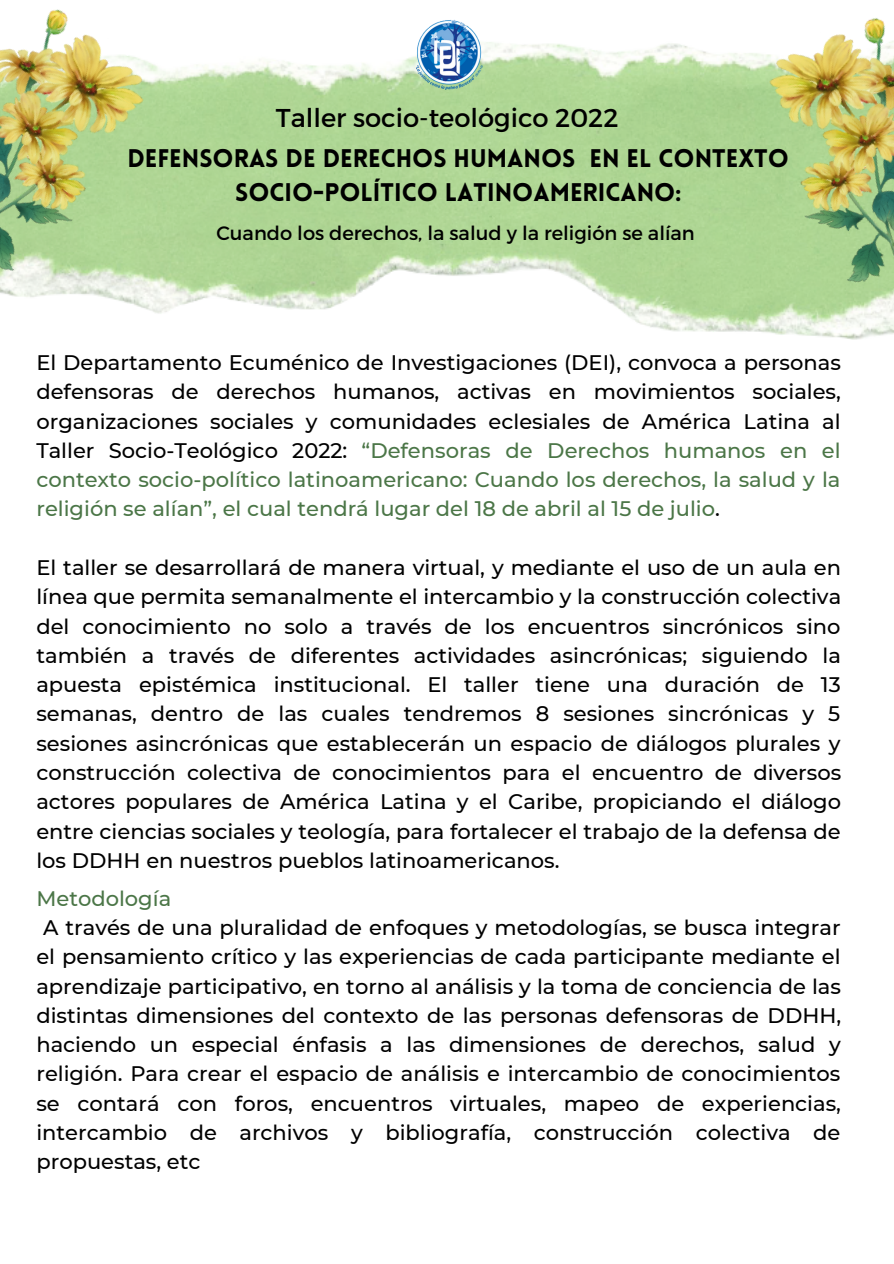
<style>
.page{position:relative;width:894px;height:1264px;background:#fff}
.page>*{position:absolute;margin:0;border:0;box-sizing:border-box;transform-origin:0 0}
.t1{font:25.8px "Montserrat";color:#000}
.t2{font:900 24.9px/33.8px "Lovelo";color:#000;text-align:center}
.t3{font:500 21px/29.2px "Montserrat";color:#000;text-align:justify}
.t4{font:500 21px "Montserrat";color:#4b7647}
.t5{font:19.35px "Montserrat";color:#000}
.s1{color:#4b7647}
</style>
<div class="page">
<img style="left:219px;top:19px;width:674px;height:320px">
<img style="left:0;top:9px;width:219px;height:305px">
<img style="left:416px;top:20px;width:66px;height:69px">
<img style="left:698px;top:18px;width:195px;height:299px">
<p class="t1" style="left:276px;top:101px;width:344px">Taller socio-teológico 2022</p>
<p class="t2" style="left:127px;top:144px;width:663px">DEFENSORAS DE DERECHOS HUMANOS EN EL CONTEXTO<br>SOCIO-POLÍTICO LATINOAMERICANO:</p>
<p class="t5" style="left:216px;top:221px;width:480px">Cuando los derechos, la salud y la religión se alían</p>
<p class="t3" style="left:36px;top:348px;width:805px">El Departamento Ecuménico de Investigaciones (DEI), convoca a personas defensoras de derechos humanos, activas en movimientos sociales, organizaciones sociales y comunidades eclesiales de América Latina al Taller Socio-Teológico 2022: <span class="s1">“Defensoras de Derechos humanos en el contexto socio-político latinoamericano: Cuando los derechos, la salud y la religión se alían”, el cual tendrá lugar del 18 de abril al 15 de julio</span>.</p>
<p class="t3" style="left:36px;top:553px;width:806px">El taller se desarrollará de manera virtual, y mediante el uso de un aula en línea que permita semanalmente el intercambio y la construcción colectiva del conocimiento no solo a través de los encuentros sincrónicos sino también a través de diferentes actividades asincrónicas; siguiendo la apuesta epistémica institucional. El taller tiene una duración de 13 semanas, dentro de las cuales tendremos 8 sesiones sincrónicas y 5 sesiones asincrónicas que establecerán un espacio de diálogos plurales y construcción colectiva de conocimientos para el encuentro de diversos actores populares de América Latina y el Caribe, propiciando el diálogo entre ciencias sociales y teología, para fortalecer el trabajo de la defensa de los DDHH en nuestros pueblos latinoamericanos.</p>
<p class="t4" style="left:36px;top:885px;width:136px">Metodología</p>
<p class="t3" style="left:36px;top:912px;width:806px;text-indent:7px">A través de una pluralidad de enfoques y metodologías, se busca integrar el pensamiento crítico y las experiencias de cada participante mediante el aprendizaje participativo, en torno al análisis y la toma de conciencia de las distintas dimensiones del contexto de las personas defensoras de DDHH, haciendo un especial énfasis a las dimensiones de derechos, salud y religión. Para crear el espacio de análisis e intercambio de conocimientos se contará con foros, encuentros virtuales, mapeo de experiencias, intercambio de archivos y bibliografía, construcción colectiva de propuestas, etc</p>
</div>
